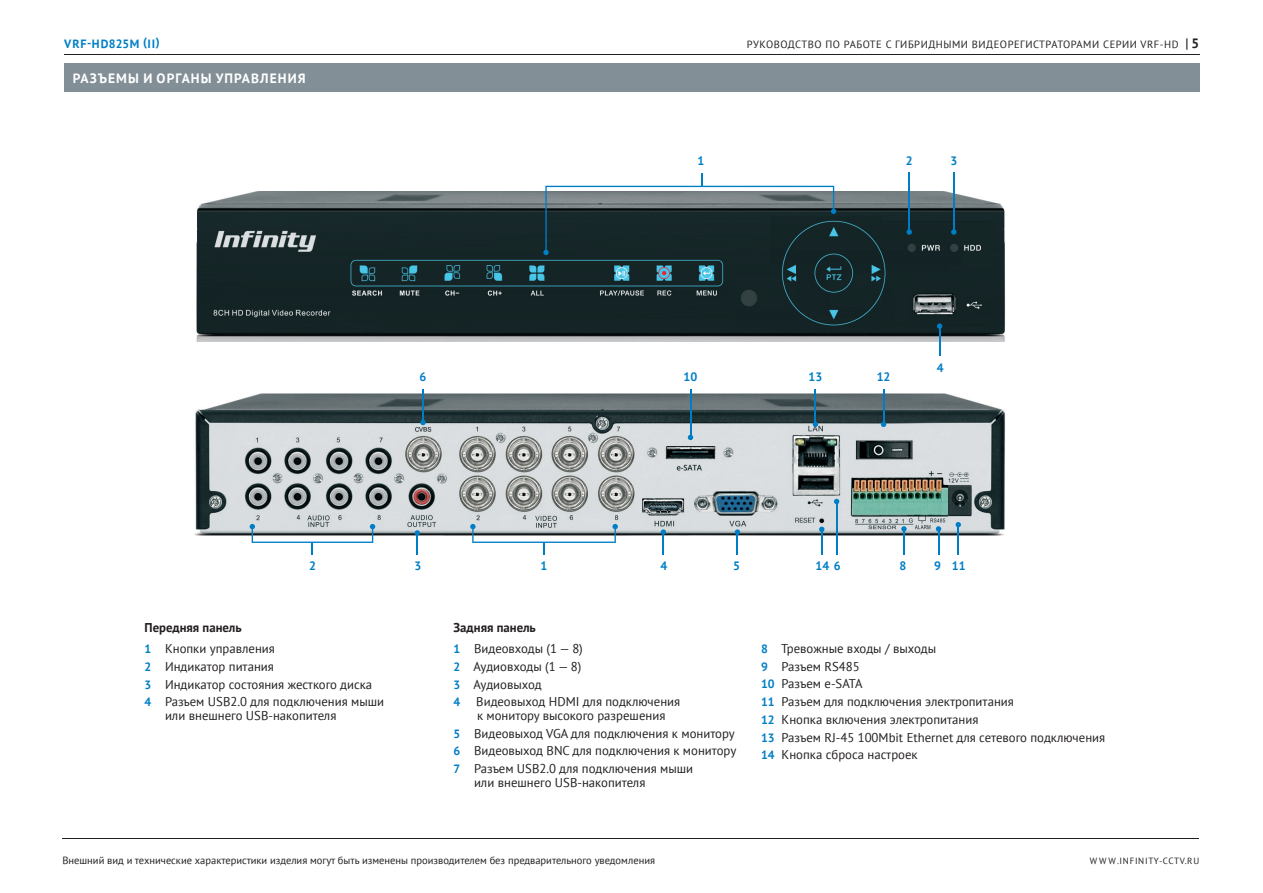
<style>
.page{position:relative;width:1263px;height:893px;background:#fff}
.page>*{position:absolute;margin:0;border:0;box-sizing:border-box;transform-origin:0 0}
.t1{font:700 13.5px "PT Sans";letter-spacing:.08em;color:#fff}
.t2{font:12.75px/17.7px "PT Sans";color:#231f20}
.t3{font:700 12.15px "PT Sans";color:#007ec5}
.t4{font:700 12px "PT Sans";letter-spacing:.06em;color:#007ec5}
.t5{font:10.5px "PT Sans";color:#231f20}
.t6{font:10.5px "PT Sans";letter-spacing:.05em;color:#231f20}
.t7{font:9px "PT Sans";letter-spacing:.075em;color:#231f20}
.s1{font-weight:700;font-style:italic;font-size:13.65px}
.s2{font-weight:700;font-size:13.5px}
.s3{font-weight:700}
.s4{font-weight:700;font-size:12px;color:#007ec5}
</style>
<div class="page">
<hr style="left:64px;top:55px;width:1135px;height:1px;background:#231f20">
<hr style="left:62px;top:838px;width:1137px;height:1px;background:#231f20">
<img style="left:196px;top:191px;width:809px;height:150px">
<img style="left:194px;top:389px;width:811px;height:146px">
<div style="left:64px;top:64px;width:1135px;height:28px;background:#828f96"></div>
<hr style="left:908px;top:173px;width:2px;height:59px;background:#007ec5">
<svg style="left:906px;top:229px;width:6px;height:6px"></svg>
<hr style="left:953px;top:173px;width:1px;height:59px;background:#007ec5">
<svg style="left:951px;top:229px;width:5px;height:6px"></svg>
<hr style="left:815px;top:389px;width:1px;height:35px;background:#007ec5">
<svg style="left:813px;top:422px;width:5px;height:5px"></svg>
<hr style="left:690px;top:389px;width:1px;height:48px;background:#007ec5">
<svg style="left:688px;top:435px;width:5px;height:5px"></svg>
<hr style="left:422px;top:389px;width:2px;height:33px;background:#007ec5">
<svg style="left:420px;top:420px;width:6px;height:5px"></svg>
<hr style="left:883px;top:389px;width:1px;height:35px;background:#007ec5">
<svg style="left:881px;top:422px;width:5px;height:5px"></svg>
<hr style="left:939px;top:326px;width:1px;height:30px;background:#007ec5">
<svg style="left:937px;top:323px;width:5px;height:6px"></svg>
<hr style="left:957px;top:525px;width:2px;height:29px;background:#007ec5">
<svg style="left:955px;top:522px;width:6px;height:5px"></svg>
<svg style="left:936px;top:526px;width:5px;height:28px"></svg>
<hr style="left:903px;top:529px;width:2px;height:25px;background:#007ec5">
<svg style="left:901px;top:526px;width:6px;height:6px"></svg>
<svg style="left:661px;top:529px;width:5px;height:25px"></svg>
<svg style="left:415px;top:530px;width:5px;height:24px"></svg>
<hr style="left:836px;top:501px;width:1px;height:53px;background:#007ec5">
<svg style="left:834px;top:499px;width:5px;height:5px"></svg>
<svg style="left:819px;top:527px;width:5px;height:27px"></svg>
<svg style="left:735px;top:529px;width:5px;height:25px"></svg>
<svg style="left:470px;top:524px;width:148px;height:30px"></svg>
<svg style="left:250px;top:524px;width:125px;height:30px"></svg>
<svg style="left:543px;top:173px;width:293px;height:82px"></svg>
<p class="t4" style="left:64px;top:35px;width:97px">VRF-HD825M (II)</p>
<p class="t6" style="left:747px;top:38px;width:454px">РУКОВОДСТВО ПО РАБОТЕ С ГИБРИДНЫМИ ВИДЕОРЕГИСТРАТОРАМИ СЕРИИ VRF-HD <span class="s1">|</span> <span class="s2">5</span></p>
<p class="t1" style="left:73px;top:69px;width:234px">РАЗЪЕМЫ И ОРГАНЫ УПРАВЛЕНИЯ</p>
<p class="t3" style="left:697px;top:152px;width:8px">1</p>
<p class="t3" style="left:906px;top:152px;width:8px">2</p>
<p class="t3" style="left:950px;top:152px;width:8px">3</p>
<p class="t3" style="left:420px;top:368px;width:8px">6</p>
<p class="t3" style="left:684px;top:368px;width:15px">10</p>
<p class="t3" style="left:808px;top:368px;width:15px">13</p>
<p class="t3" style="left:877px;top:368px;width:15px">12</p>
<p class="t3" style="left:937px;top:359px;width:8px">4</p>
<p class="t3" style="left:309px;top:558px;width:8px">2</p>
<p class="t3" style="left:414px;top:558px;width:8px">3</p>
<p class="t3" style="left:541px;top:558px;width:8px">1</p>
<p class="t3" style="left:660px;top:558px;width:8px">4</p>
<p class="t3" style="left:733px;top:558px;width:8px">5</p>
<p class="t3" style="left:815px;top:558px;width:27px">14 6</p>
<p class="t3" style="left:899px;top:558px;width:8px">8</p>
<p class="t3" style="left:934px;top:558px;width:33px">9 11</p>
<p class="t2" style="left:145px;top:617px;width:132px;line-height:20.7px"><span class="s3">Передняя панель<br></span><span class="s4">1</span> Кнопки управления</p>
<p class="t2" style="left:145px;top:657px;width:241px"><span class="s4">2</span> Индикатор питания<br><span class="s4">3</span> Индикатор состояния жесткого диска<br><span class="s4">4</span> Разъем USB2.0 для подключения мыши</p>
<p class="t2" style="left:165px;top:706px;width:173px">или внешнего USB-накопителя</p>
<p class="t2" style="left:454px;top:617px;width:131px;line-height:20.7px"><span class="s3">Задняя панель<br></span><span class="s4">1</span> Видеовходы (1 — 8)</p>
<p class="t2" style="left:454px;top:657px;width:228px"><span class="s4">2</span> Аудиовходы (1 — 8)<br><span class="s4">3</span> Аудиовыход<br><span class="s4">4</span> Видеовыход HDMI для подключения</p>
<p class="t2" style="left:454px;top:706px;width:284px;text-indent:23px">к монитору высокого разрешения<br><span class="s4">5</span> Видеовыход VGA для подключения к монитору <span class="s4">6</span> Видеовыход BNC для подключения к монитору <span class="s4">7</span> Разъем USB2.0 для подключения мыши</p>
<p class="t2" style="left:474px;top:773px;width:173px">или внешнего USB-накопителя</p>
<p class="t2" style="left:761px;top:639px;width:346px"><span class="s4">8</span> Тревожные входы / выходы<br><span class="s4">9</span> Разъем RS485<br><span class="s4">10</span> Разъем e-SATA<br><span class="s4">11</span> Разъем для подключения электропитания<br><span class="s4">12</span> Кнопка включения электропитания<br><span class="s4">13</span> Разъем RJ-45 100Mbit Ethernet для сетевого подключения<br><span class="s4">14</span> Кнопка сброса настроек</p>
<p class="t5" style="left:62px;top:854px;width:594px">Внешний вид и технические характеристики изделия могут быть изменены производителем без предварительного уведомления</p>
<p class="t7" style="left:1090px;top:855px;width:111px">W W W.INFINITY-CCTV.RU</p>
</div>
